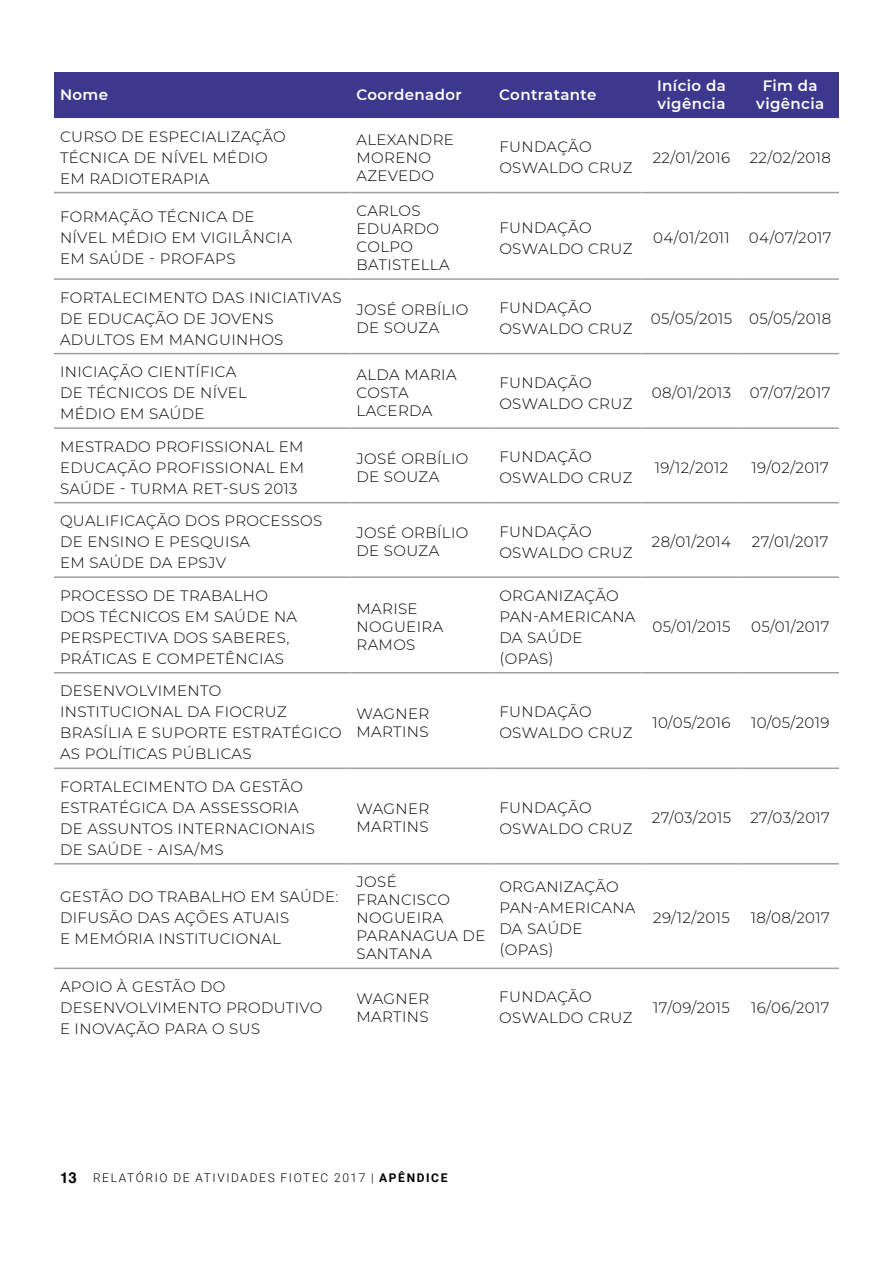
<style>
.page{position:relative;width:893px;height:1263px;background:#fff}
.page>*{position:absolute;margin:0;border:0;box-sizing:border-box;transform-origin:0 0}
.t1{font:300 15px/21px "Montserrat";letter-spacing:.025em;color:#000}
.t2{font:600 15px/18px "Montserrat";letter-spacing:.025em;color:#fff}
.t3{font:300 12px "Roboto";letter-spacing:.135em;color:#000}
.s1{font-family:"Helvetica";font-weight:700;font-size:15px}
.s2{font-weight:700}
</style>
<div class="page">
<div style="left:54px;top:72px;width:785px;height:46px;background:#3c388e"></div>
<hr style="left:54px;top:192px;width:296px;height:1px;background:#a0a09f">
<hr style="left:350px;top:192px;width:143px;height:1px;background:#a0a09f">
<hr style="left:493px;top:192px;width:148px;height:1px;background:#a0a09f">
<hr style="left:641px;top:192px;width:100px;height:1px;background:#a0a09f">
<hr style="left:741px;top:192px;width:98px;height:1px;background:#a0a09f">
<hr style="left:54px;top:278px;width:296px;height:2px;background:#a0a09f">
<hr style="left:350px;top:278px;width:143px;height:2px;background:#a0a09f">
<hr style="left:493px;top:278px;width:148px;height:2px;background:#a0a09f">
<hr style="left:641px;top:278px;width:100px;height:2px;background:#a0a09f">
<hr style="left:741px;top:278px;width:98px;height:2px;background:#a0a09f">
<hr style="left:54px;top:353px;width:296px;height:1px;background:#a0a09f">
<hr style="left:350px;top:353px;width:143px;height:1px;background:#a0a09f">
<hr style="left:493px;top:353px;width:148px;height:1px;background:#a0a09f">
<hr style="left:641px;top:353px;width:100px;height:1px;background:#a0a09f">
<hr style="left:741px;top:353px;width:98px;height:1px;background:#a0a09f">
<hr style="left:54px;top:427px;width:296px;height:2px;background:#a0a09f">
<hr style="left:350px;top:427px;width:143px;height:2px;background:#a0a09f">
<hr style="left:493px;top:427px;width:148px;height:2px;background:#a0a09f">
<hr style="left:641px;top:427px;width:100px;height:2px;background:#a0a09f">
<hr style="left:741px;top:427px;width:98px;height:2px;background:#a0a09f">
<hr style="left:54px;top:502px;width:296px;height:1px;background:#a0a09f">
<hr style="left:350px;top:502px;width:143px;height:1px;background:#a0a09f">
<hr style="left:493px;top:502px;width:148px;height:1px;background:#a0a09f">
<hr style="left:641px;top:502px;width:100px;height:1px;background:#a0a09f">
<hr style="left:741px;top:502px;width:98px;height:1px;background:#a0a09f">
<hr style="left:54px;top:576px;width:296px;height:2px;background:#a0a09f">
<hr style="left:350px;top:576px;width:143px;height:2px;background:#a0a09f">
<hr style="left:493px;top:576px;width:148px;height:2px;background:#a0a09f">
<hr style="left:641px;top:576px;width:100px;height:2px;background:#a0a09f">
<hr style="left:741px;top:576px;width:98px;height:2px;background:#a0a09f">
<hr style="left:54px;top:672px;width:296px;height:1px;background:#a0a09f">
<hr style="left:350px;top:672px;width:143px;height:1px;background:#a0a09f">
<hr style="left:493px;top:672px;width:148px;height:1px;background:#a0a09f">
<hr style="left:641px;top:672px;width:100px;height:1px;background:#a0a09f">
<hr style="left:741px;top:672px;width:98px;height:1px;background:#a0a09f">
<hr style="left:54px;top:767px;width:296px;height:2px;background:#a0a09f">
<hr style="left:350px;top:767px;width:143px;height:2px;background:#a0a09f">
<hr style="left:493px;top:767px;width:148px;height:2px;background:#a0a09f">
<hr style="left:641px;top:767px;width:100px;height:2px;background:#a0a09f">
<hr style="left:741px;top:767px;width:98px;height:2px;background:#a0a09f">
<hr style="left:54px;top:863px;width:296px;height:1px;background:#a0a09f">
<hr style="left:350px;top:863px;width:143px;height:1px;background:#a0a09f">
<hr style="left:493px;top:863px;width:148px;height:1px;background:#a0a09f">
<hr style="left:641px;top:863px;width:100px;height:1px;background:#a0a09f">
<hr style="left:741px;top:863px;width:98px;height:1px;background:#a0a09f">
<hr style="left:54px;top:967px;width:296px;height:2px;background:#a0a09f">
<hr style="left:350px;top:967px;width:143px;height:2px;background:#a0a09f">
<hr style="left:493px;top:967px;width:148px;height:2px;background:#a0a09f">
<hr style="left:641px;top:967px;width:100px;height:2px;background:#a0a09f">
<hr style="left:741px;top:967px;width:98px;height:2px;background:#a0a09f">
<p class="t2" style="left:60px;top:85px;width:50px">Nome</p>
<p class="t2" style="left:356px;top:85px;width:107px">Coordenador</p>
<p class="t2" style="left:499px;top:85px;width:99px">Contratante</p>
<p class="t2" style="left:657px;top:76px;width:70px">Início da vigência</p>
<p class="t2" style="left:756px;top:76px;width:69px;text-align:center">Fim da vigência</p>
<p class="t1" style="left:60px;top:125px;width:227px">CURSO DE ESPECIALIZAÇÃO<br>TÉCNICA DE NÍVEL MÉDIO<br>EM RADIOTERAPIA</p>
<p class="t1" style="left:356px;top:130px;width:99px;line-height:18px">ALEXANDRE<br>MORENO<br>AZEVEDO</p>
<p class="t1" style="left:499px;top:136px;width:135px">FUNDAÇÃO<br>OSWALDO CRUZ</p>
<p class="t1" style="left:653px;top:146px;width:79px">22/01/2016</p>
<p class="t1" style="left:750px;top:146px;width:83px">22/02/2018</p>
<p class="t1" style="left:60px;top:206px;width:233px">FORMAÇÃO TÉCNICA DE<br>NÍVEL MÉDIO EM VIGILÂNCIA<br>EM SAÚDE - PROFAPS</p>
<p class="t1" style="left:356px;top:201px;width:95px;line-height:18px">CARLOS<br>EDUARDO<br>COLPO<br>BATISTELLA</p>
<p class="t1" style="left:499px;top:216px;width:135px">FUNDAÇÃO<br>OSWALDO CRUZ</p>
<p class="t1" style="left:653px;top:227px;width:78px">04/01/2011</p>
<p class="t1" style="left:749px;top:227px;width:84px">04/07/2017</p>
<p class="t1" style="left:60px;top:286px;width:283px">FORTALECIMENTO DAS INICIATIVAS<br>DE EDUCAÇÃO DE JOVENS<br>ADULTOS EM MANGUINHOS</p>
<p class="t1" style="left:356px;top:300px;width:113px;line-height:18px">JOSÉ ORBÍLIO<br>DE SOUZA</p>
<p class="t1" style="left:499px;top:297px;width:135px">FUNDAÇÃO<br>OSWALDO CRUZ</p>
<p class="t1" style="left:651px;top:307px;width:182px">05/05/2015 05/05/2018</p>
<p class="t1" style="left:60px;top:361px;width:188px">INICIAÇÃO CIENTÍFICA<br>DE TÉCNICOS DE NÍVEL<br>MÉDIO EM SAÚDE</p>
<p class="t1" style="left:356px;top:365px;width:102px;line-height:18px">ALDA MARIA<br>COSTA<br>LACERDA</p>
<p class="t1" style="left:499px;top:371px;width:135px">FUNDAÇÃO<br>OSWALDO CRUZ</p>
<p class="t1" style="left:652px;top:382px;width:81px">08/01/2013</p>
<p class="t1" style="left:750px;top:382px;width:82px">07/07/2017</p>
<p class="t1" style="left:60px;top:435px;width:246px;text-align:justify">MESTRADO PROFISSIONAL EM EDUCAÇÃO PROFISSIONAL EM SAÚDE - TURMA RET-SUS 2013</p>
<p class="t1" style="left:356px;top:449px;width:113px;line-height:18px">JOSÉ ORBÍLIO<br>DE SOUZA</p>
<p class="t1" style="left:499px;top:446px;width:135px">FUNDAÇÃO<br>OSWALDO CRUZ</p>
<p class="t1" style="left:655px;top:456px;width:75px">19/12/2012</p>
<p class="t1" style="left:751px;top:456px;width:79px">19/02/2017</p>
<p class="t1" style="left:60px;top:510px;width:264px">QUALIFICAÇÃO DOS PROCESSOS<br>DE ENSINO E PESQUISA<br>EM SAÚDE DA EPSJV</p>
<p class="t1" style="left:356px;top:523px;width:113px;line-height:18px">JOSÉ ORBÍLIO<br>DE SOUZA</p>
<p class="t1" style="left:499px;top:520px;width:135px">FUNDAÇÃO<br>OSWALDO CRUZ</p>
<p class="t1" style="left:652px;top:531px;width:81px">28/01/2014</p>
<p class="t1" style="left:752px;top:531px;width:78px">27/01/2017</p>
<p class="t1" style="left:60px;top:584px;width:239px">PROCESSO DE TRABALHO<br>DOS TÉCNICOS EM SAÚDE NA<br>PERSPECTIVA DOS SABERES,<br>PRÁTICAS E COMPETÊNCIAS</p>
<p class="t1" style="left:499px;top:584px;width:138px">ORGANIZAÇÃO<br>PAN-AMERICANA<br>DA SAÚDE (OPAS)</p>
<p class="t1" style="left:356px;top:599px;width:88px;line-height:18px">MARISE<br>NOGUEIRA<br>RAMOS</p>
<p class="t1" style="left:652px;top:616px;width:79px">05/01/2015</p>
<p class="t1" style="left:751px;top:616px;width:80px">05/01/2017</p>
<p class="t1" style="left:60px;top:680px;width:283px">DESENVOLVIMENTO<br>INSTITUCIONAL DA FIOCRUZ<br>BRASÍLIA E SUPORTE ESTRATÉGICO<br>AS POLÍTICAS PÚBLICAS</p>
<p class="t1" style="left:60px;top:775px;width:257px">FORTALECIMENTO DA GESTÃO<br>ESTRATÉGICA DA ASSESSORIA<br>DE ASSUNTOS INTERNACIONAIS<br>DE SAÚDE - AISA/MS</p>
<p class="t1" style="left:60px;top:886px;width:280px">GESTÃO DO TRABALHO EM SAÚDE:<br>DIFUSÃO DAS AÇÕES ATUAIS<br>E MEMÓRIA INSTITUCIONAL</p>
<p class="t1" style="left:60px;top:975px;width:264px">APOIO À GESTÃO DO<br>DESENVOLVIMENTO PRODUTIVO<br>E INOVAÇÃO PARA O SUS</p>
<p class="t1" style="left:356px;top:704px;width:74px;line-height:18px">WAGNER<br>MARTINS</p>
<p class="t1" style="left:499px;top:701px;width:135px">FUNDAÇÃO<br>OSWALDO CRUZ</p>
<p class="t1" style="left:652px;top:711px;width:80px">10/05/2016</p>
<p class="t1" style="left:751px;top:711px;width:80px">10/05/2019</p>
<p class="t1" style="left:356px;top:799px;width:74px;line-height:18px">WAGNER<br>MARTINS</p>
<p class="t1" style="left:499px;top:796px;width:135px">FUNDAÇÃO<br>OSWALDO CRUZ</p>
<p class="t1" style="left:652px;top:807px;width:81px">27/03/2015</p>
<p class="t1" style="left:750px;top:807px;width:81px">27/03/2017</p>
<p class="t1" style="left:356px;top:872px;width:130px;line-height:18px">JOSÉ<br>FRANCISCO<br>NOGUEIRA<br>PARANAGUA DE<br>SANTANA</p>
<p class="t1" style="left:499px;top:875px;width:138px">ORGANIZAÇÃO<br>PAN-AMERICANA<br>DA SAÚDE (OPAS)</p>
<p class="t1" style="left:653px;top:907px;width:78px">29/12/2015</p>
<p class="t1" style="left:751px;top:907px;width:81px">18/08/2017</p>
<p class="t1" style="left:356px;top:989px;width:74px;line-height:18px">WAGNER<br>MARTINS</p>
<p class="t1" style="left:499px;top:986px;width:135px">FUNDAÇÃO<br>OSWALDO CRUZ</p>
<p class="t1" style="left:653px;top:996px;width:78px">17/09/2015</p>
<p class="t1" style="left:751px;top:996px;width:80px">16/06/2017</p>
<p class="t3" style="left:60px;top:1169px;width:389px"><span class="s1">13</span> RELATÓRIO DE ATIVIDADES FIOTEC 2017 | <span class="s2">APÊNDICE</span></p>
</div>
